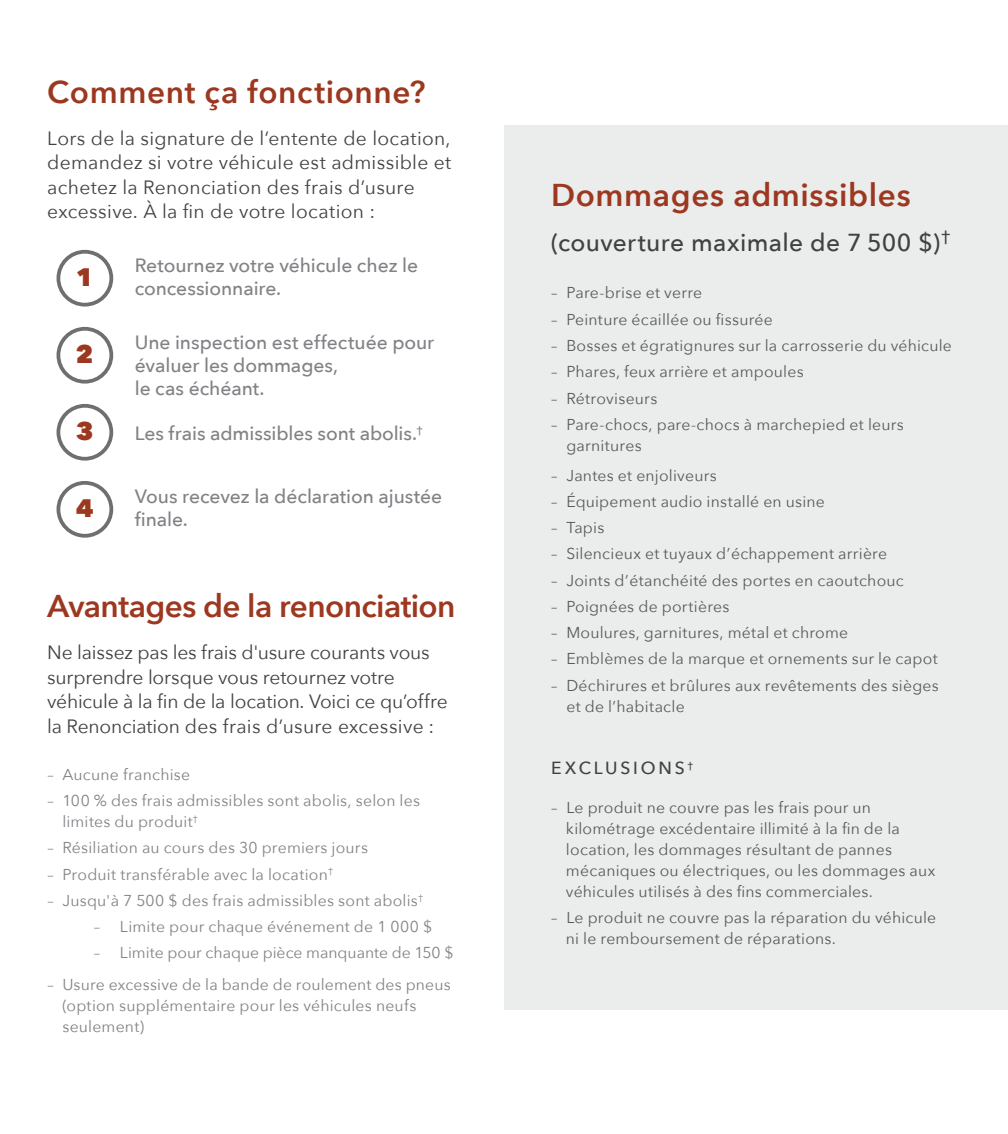
<style>
.page{position:relative;width:1008px;height:1134px;background:#fff}
.page>*{position:absolute;margin:0;border:0;box-sizing:border-box;transform-origin:0 0}
.t1{font:600 31.5px "Avenir Next";letter-spacing:.02em;color:#9d3820}
.t2{font:600 31.5px "Avenir Next";letter-spacing:-.02em;color:#9d3820}
.t3{font:800 25.2px "Avenir Next";color:#9d3820}
.t4{font:500 24.5px "Avenir Next";letter-spacing:.015em;color:#414142}
.t5{font:500 19.25px/22.8px "Avenir Next";letter-spacing:-.005em;color:#808285}
.t6{font:19.25px/24.5px "Avenir Next";letter-spacing:-.01em;color:#414142}
.t7{font:19.25px/24.5px "Avenir Next";letter-spacing:.01em;color:#414142}
.t8{font:500 17.5px "Avenir Next";letter-spacing:.16em;color:#414142}
.t9{font:15.75px/21px "Avenir Next";letter-spacing:.015em;color:#58595b}
.t10{font:15.75px/21px "Avenir Next";letter-spacing:.015em;color:#808285}
</style>
<div class="page">
<div style="left:504px;top:125px;width:504px;height:885px;background:#ebecec"></div>
<svg style="left:57px;top:250px;width:56px;height:57px"></svg>
<svg style="left:57px;top:327px;width:56px;height:57px"></svg>
<svg style="left:57px;top:404px;width:56px;height:57px"></svg>
<svg style="left:57px;top:481px;width:56px;height:57px"></svg>
<h1 class="t1" style="left:47px;top:65px;width:380px">Comment ça fonctionne?</h1>
<p class="t7" style="left:47px;top:125px;width:406px">Lors de la signature de l’entente de location, demandez si votre véhicule est admissible et achetez la Renonciation des frais d’usure excessive. À la fin de votre location :</p>
<p class="t5" style="left:135px;top:254px;width:285px">Retournez votre véhicule chez le concessionnaire.</p>
<p class="t5" style="left:135px;top:331px;width:301px">Une inspection est effectuée pour évaluer les dommages,<br>le cas échéant.</p>
<p class="t5" style="left:135px;top:422px;width:290px">Les frais admissibles sont abolis.<sup>†</sup></p>
<h2 class="t3" style="left:76px;top:262px;width:19px">1</h2>
<h2 class="t3" style="left:76px;top:339px;width:19px">2</h2>
<h2 class="t3" style="left:76px;top:416px;width:19px">3</h2>
<h2 class="t3" style="left:76px;top:493px;width:19px">4</h2>
<p class="t5" style="left:135px;top:485px;width:309px">Vous recevez la déclaration ajustée finale.</p>
<h1 class="t2" style="left:47px;top:579px;width:410px">Avantages de la renonciation</h1>
<p class="t6" style="left:47px;top:639px;width:402px">Ne laissez pas les frais d'usure courants vous surprendre lorsque vous retournez votre véhicule à la fin de la location. Voici ce qu’offre la Renonciation des frais d’usure excessive :</p>
<p class="t10" style="left:48px;top:763px;width:144px">– Aucune franchise</p>
<p class="t10" style="left:62px;top:789px;width:359px;text-indent:-15px">– 100 % des frais admissibles sont abolis, selon les limites du produit<sup>†</sup></p>
<p class="t10" style="left:48px;top:837px;width:322px">– Résiliation au cours des 30 premiers jours</p>
<p class="t10" style="left:48px;top:863px;width:287px">– Produit transférable avec la location<sup>†</sup></p>
<p class="t10" style="left:48px;top:889px;width:377px">– Jusqu'à 7 500 $ des frais admissibles sont abolis<sup>†</sup></p>
<p class="t10" style="left:94px;top:915px;width:340px">– Limite pour chaque événement de 1 000 $</p>
<p class="t10" style="left:94px;top:942px;width:361px">– Limite pour chaque pièce manquante de 150 $</p>
<p class="t10" style="left:62px;top:973px;width:390px;text-indent:-15px">– Usure excessive de la bande de roulement des pneus (option supplémentaire pour les véhicules neufs seulement)</p>
<h1 class="t1" style="left:551px;top:168px;width:361px">Dommages admissibles</h1>
<h3 class="t4" style="left:551px;top:222px;width:401px">(couverture maximale de 7 500 $)<sup>†</sup></h3>
<p class="t9" style="left:551px;top:282px;width:153px">– Pare-brise et verre</p>
<p class="t9" style="left:551px;top:308px;width:223px">– Peinture écaillée ou fissurée</p>
<p class="t9" style="left:551px;top:334px;width:402px">– Bosses et égratignures sur la carrosserie du véhicule</p>
<p class="t9" style="left:551px;top:361px;width:254px">– Phares, feux arrière et ampoules</p>
<p class="t9" style="left:551px;top:387px;width:108px">– Rétroviseurs</p>
<p class="t9" style="left:566px;top:413px;width:339px;text-indent:-15px">– Pare-chocs, pare-chocs à marchepied et leurs garnitures</p>
<p class="t9" style="left:551px;top:464px;width:167px">– Jantes et enjoliveurs</p>
<p class="t9" style="left:551px;top:490px;width:275px">– Équipement audio installé en usine</p>
<p class="t9" style="left:551px;top:516px;width:55px">– Tapis</p>
<p class="t9" style="left:551px;top:543px;width:337px">– Silencieux et tuyaux d’échappement arrière</p>
<p class="t9" style="left:551px;top:569px;width:354px">– Joints d’étanchéité des portes en caoutchouc</p>
<p class="t9" style="left:551px;top:595px;width:180px">– Poignées de portières</p>
<p class="t9" style="left:551px;top:621px;width:298px">– Moulures, garnitures, métal et chrome</p>
<p class="t9" style="left:551px;top:648px;width:388px">– Emblèmes de la marque et ornements sur le capot</p>
<p class="t9" style="left:566px;top:674px;width:374px;text-indent:-15px">– Déchirures et brûlures aux revêtements des sièges et de l’habitacle</p>
<p class="t8" style="left:551px;top:754px;width:144px">EXCLUSIONS <sup>†</sup></p>
<p class="t9" style="left:566px;top:796px;width:371px;text-indent:-15px">– Le produit ne couvre pas les frais pour un kilométrage excédentaire illimité à la fin de la location, les dommages résultant de pannes mécaniques ou électriques, ou les dommages aux véhicules utilisés à des fins commerciales.</p>
<p class="t9" style="left:566px;top:907px;width:372px;text-indent:-15px">– Le produit ne couvre pas la réparation du véhicule ni le remboursement de réparations.</p>
</div>
